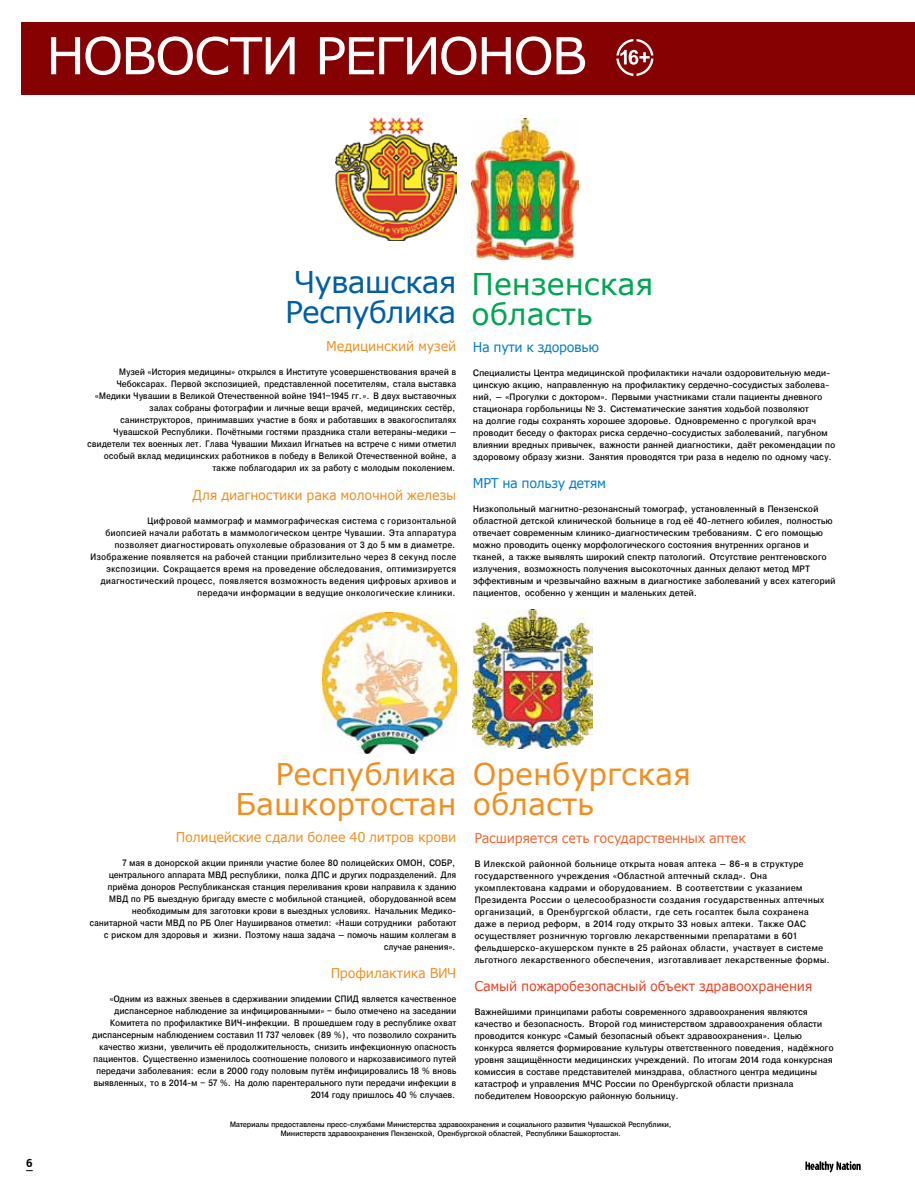
<style>
.page{position:relative;width:915px;height:1191px;background:#fff}
.page>*{position:absolute;margin:0;border:0;box-sizing:border-box;transform-origin:0 0}
.t1{font:51px "Verdana";letter-spacing:-.05em;color:#fff}
.t2{font:30px/30px "Verdana";color:#f08f21;text-align:right}
.t3{font:30px/30px "Verdana";letter-spacing:-.03em;color:#005ea6}
.t4{font:30px/30px "Verdana";color:#00a651}
.t5{font:13.5px "Verdana";letter-spacing:-.02em;color:#f08f21;scale:.95 1}
.t6{font:13.5px "Verdana";letter-spacing:-.02em;color:#ef4123;scale:.95 1}
.t7{font:13.5px "Verdana";letter-spacing:-.015em;color:#f26531;scale:.95 1}
.t8{font:13.5px "Verdana";letter-spacing:-.03em;color:#007dc6;scale:.95 1}
.t9{font:11.55px "AXP Free Set C Bold";color:#000}
.t10{font:9px/12px "Encyclopaedia Plain";letter-spacing:-.03em;color:#000;text-align:right;scale:.91 1}
.t11{font:9px/12px "Encyclopaedia Plain";letter-spacing:-.03em;color:#000;scale:.95 1}
.t12{font:9px/12px "Encyclopaedia Plain";letter-spacing:-.01em;color:#000;scale:.95 1}
.t13{font:9px/12px "Encyclopaedia Plain";letter-spacing:-.005em;color:#000;text-align:right;scale:.91 1}
.t14{font:7.5px/9px "Encyclopaedia Plain";letter-spacing:-.05em;color:#000;text-align:center;scale:.95 1}
</style>
<div class="page">
<div style="left:21px;top:22px;width:893px;height:72px;background:#860101"></div>
<svg style="left:616px;top:39px;width:37px;height:37px"></svg>
<img style="left:472px;top:609px;width:120px;height:139px">
<svg style="left:805px;top:1161px;width:55px;height:11px"></svg>
<img style="left:471px;top:118px;width:107px;height:142px">
<img style="left:322px;top:612px;width:134px;height:141px">
<img style="left:336px;top:117px;width:120px;height:124px">
<h1 class="t1" style="left:46px;top:21px;width:542px">НОВОСТИ РЕГИОНОВ</h1>
<h2 class="t3" style="left:285px;top:267px;width:173px">Чувашская<br>Республика</h2>
<h3 class="t5" style="left:326px;top:337px;width:138px">Медицинский музей</h3>
<p class="t10" style="left:87px;top:366px;width:407px">Музей «История медицины» открылся в Институте усовершенствования врачей в Чебоксарах. Первой экспозицией, представленной посетителям, стала выставка «Медики Чувашии в Великой Отечественной войне 1941–1945 гг.». В двух выставочных залах собраны фотографии и личные вещи врачей, медицинских сестёр, санинструкторов, принимавших участие в боях и работавших в эвакогоспиталях Чувашской Республики. Почётными гостями праздника стали ветераны-медики — свидетели тех военных лет. Глава Чувашии Михаил Игнатьев на встрече с ними отметил особый вклад медицинских работников в победу в Великой Отечественной войне, а также поблагодарил их за работу с молодым поколением.</p>
<h3 class="t5" style="left:192px;top:485px;width:279px">Для диагностики рака молочной железы</h3>
<p class="t13" style="left:90px;top:514px;width:404px">Цифровой маммограф и маммографическая система с горизонтальной<br>биопсией начали работать в маммологическом центре Чувашии. Эта аппаратура позволяет диагностировать опухолевые образования от 3 до 5 мм в диаметре.<br>Изображение появляется на рабочей станции приблизительно через 8 секунд после экспозиции. Сокращается время на проведение обследования, оптимизируется диагностический процесс, появляется возможность ведения цифровых архивов и передачи информации в ведущие онкологические клиники.</p>
<h2 class="t4" style="left:471px;top:269px;width:184px">Пензенская область</h2>
<h3 class="t8" style="left:472px;top:337px;width:134px">На пути к здоровью</h3>
<p class="t11" style="left:472px;top:366px;width:383px">Специалисты Центра медицинской профилактики начали оздоровительную меди&shy;цинскую акцию, направленную на профилактику сердечно-сосудистых заболева&shy;ний, — «Прогулки с доктором». Первыми участниками стали пациенты дневного стационара горбольницы № 3. Систематические занятия ходьбой позволяют<br>на долгие годы сохранять хорошее здоровье. Одновременно с прогулкой врач проводит беседу о факторах риска сердечно-сосудистых заболеваний, пагубном влиянии вредных привычек, важности ранней диагностики, даёт рекомендации по здоровому образу жизни. Занятия проводятся три раза в неделю по одному часу.</p>
<h3 class="t8" style="left:472px;top:474px;width:142px">МРТ на пользу детям</h3>
<p class="t11" style="left:473px;top:503px;width:383px">Низкопольный магнитно-резонансный томограф, установленный в Пензенской областной детской клинической больнице в год её 40-летнего юбилея, полностью отвечает современным клинико-диагностическим требованиям. С его помощью можно проводить оценку морфологического состояния внутренних органов и тканей, а также выявлять широкий спектр патологий. Отсутствие рентгеновского излучения, возможность получения высокоточных данных делают метод МРТ эффективным и чрезвычайно важным в диагностике заболеваний у всех категорий пациентов, особенно у женщин и маленьких детей.</p>
<p class="t9" style="left:26px;top:1156px;width:8px">6</p>
<h2 class="t2" style="left:235px;top:759px;width:222px">Республика<br>Башкортостан</h2>
<h2 class="t2" style="left:472px;top:759px;width:220px;text-align:left">Оренбургская область</h2>
<h3 class="t5" style="left:176px;top:827px;width:297px">Полицейские сдали более 40 литров крови</h3>
<p class="t10" style="left:89px;top:856px;width:404px">7 мая в донорской акции приняли участие более 80 полицейских ОМОН, СОБР, центрального аппарата МВД республики, полка ДПС и других подразделений. Для приёма доноров Республиканская станция переливания крови направила к зданию МВД по РБ выездную бригаду вместе с мобильной станцией, оборудованной всем необходимым для заготовки крови в выездных условиях. Начальник Медико&shy;санитарной части МВД по РБ Олег Науширванов отметил: «Наши сотрудники работают с риском для здоровья и жизни. Поэтому наша задача — помочь нашим коллегам в случае ранения».</p>
<h3 class="t5" style="left:330px;top:964px;width:134px">Профилактика ВИЧ</h3>
<p class="t10" style="left:92px;top:993px;width:401px">«Одним из важных звеньев в сдерживании эпидемии СПИД является качественное диспансерное наблюдение за инфицированными» – было отмечено на заседании Комитета по профилактике ВИЧ-инфекции. В прошедшем году в республике охват диспансерным наблюдением составил 11 737 человек (89 %), что позволило сохранить качество жизни, увеличить её продолжительность, снизить инфекционную опасность пациентов. Существенно изменилось соотношение полового и наркозависимого путей передачи заболевания: если в 2000 году половым путём инфицировались 18 % вновь выявленных, то в 2014-м – 57 %. На долю парентерального пути передачи инфекции в 2014 году пришлось 40 % случаев.</p>
<h3 class="t7" style="left:474px;top:828px;width:287px">Расширяется сеть государственных аптек</h3>
<p class="t12" style="left:474px;top:857px;width:377px">В Илекской районной больнице открыта новая аптека — 86-я в структуре государственного учреждения «Областной аптечный склад». Она укомплектована кадрами и оборудованием. В соответствии с указанием Президента России о целесообразности создания государственных аптечных организаций, в Оренбургской области, где сеть госаптек была сохранена даже в период реформ, в 2014 году открыто 33 новых аптеки. Также ОАС осуществляет розничную торговлю лекарственными препаратами в 601 фельдшерско-акушерском пункте в 25 районах области, участвует в системе льготного лекарственного обеспечения, изготавливает лекарственные формы.</p>
<h3 class="t6" style="left:474px;top:977px;width:357px">Самый пожаробезопасный объект здравоохранения</h3>
<p class="t11" style="left:474px;top:1006px;width:379px">Важнейшими принципами работы современного здравоохранения являются качество и безопасность. Второй год министерством здравоохранения области проводится конкурс «Самый безопасный объект здравоохранения». Целью конкурса является формирование культуры ответственного поведения, надёжного уровня защищённости медицинских учреждений. По итогам 2014 года конкурсная комиссия в составе представителей минздрава, областного центра медицины катастроф и управления МЧС России по Оренбургской области признала победителем Новоорскую районную больницу.</p>
<p class="t14" style="left:229px;top:1119px;width:467px">Материалы предоставлены пресс-службами Министерства здравоохранения и социального развития Чувашской Республики,<br>Министерств здравоохранения Пензенской, Оренбургской областей, Республики Башкортостан.</p>
</div>
